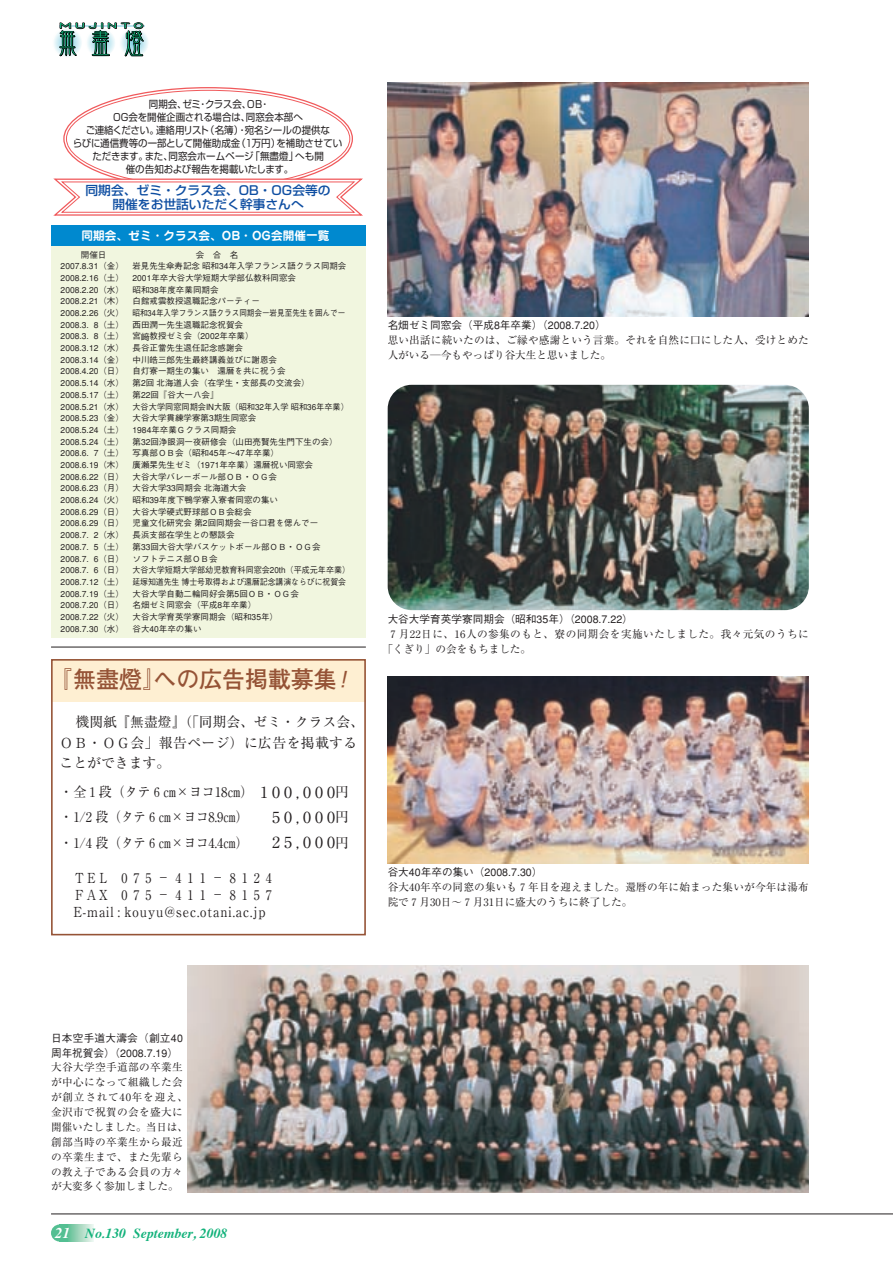
<style>
.page{position:relative;width:893px;height:1263px;background:#fff}
.page>*{position:absolute;margin:0;border:0;box-sizing:border-box;transform-origin:0 0}
.t1{font:700 23.4px "Futo Go B101";color:#955336}
.t2{font:15.9px "Ryumin";letter-spacing:.25em;color:#231f20}
.t3{font:13.8px/20.2px "Ryumin";color:#231f20}
.t4{font:13.8px/17px "Ryumin";letter-spacing:.025em;color:#231f20;text-align:justify;scale:.87 1}
.t5{font:italic 700 13.8px "Times";color:#13b27b}
.t6{font:13.8px "Ryumin";letter-spacing:.025em;color:#231f20}
.t7{font:500 12.45px/13.8px "Shin Go";color:#0d4da1;text-align:center}
.t8{font:700 11.7px "Jun 501";color:#fff}
.t9{font:10.65px/14.9px "Ryumin";letter-spacing:.015em;color:#231f20}
.t10{font:10.65px/14.9px "Ryumin";letter-spacing:.035em;color:#231f20}
.t11{font:10.65px "Ryumin";letter-spacing:.04em;color:#231f20}
.t12{font:500 10.65px "Gothic BBB";color:#231f20}
.t13{font:10.05px/13.2px "Shin Go";color:#231f20;text-align:center;scale:.94 1}
.t14{font:500 8.55px/11.7px "Gothic BBB";color:#231f20}
.s1{color:#f1f6df}
.s2{font-family:"Mujinto";font-weight:400}
.s3{font-style:italic}
.s4{font-size:15.9px}
.s5{font-size:13.8px}
.s6{font-family:"Gothic BBB";font-weight:500}
.s7{font-size:14.85px;color:#fff}
</style>
<div class="page">
<svg style="left:52px;top:28px;width:30px;height:29px"></svg>
<svg style="left:119px;top:28px;width:30px;height:29px"></svg>
<svg style="left:59px;top:22px;width:85px;height:35px"></svg>
<div style="left:60px;top:1225px;width:8px;height:17px;background:#53bf92"></div>
<div style="left:68px;top:1225px;width:26px;height:17px;background:linear-gradient(to right,#64bf95,#ebf4ee)"></div>
<hr style="left:51px;top:1214px;width:841px;height:1px;background:#231f20">
<div style="left:51px;top:1225px;width:17px;height:17px;background:#53bf92;border-radius:50%"></div>
<div style="left:51px;top:225px;width:315px;height:22px;background:#0089cf"></div>
<svg style="left:53px;top:178px;width:310px;height:38px"></svg>
<div style="left:51px;top:247px;width:315px;height:391px;background:#f1f6df"></div>
<img style="left:387px;top:83px;width:421px;height:234px">
<img style="left:387px;top:385px;width:421px;height:225px;border-radius:24px">
<img style="left:387px;top:676px;width:421px;height:187px">
<hr style="left:51px;top:647px;width:315px;height:1px;background:#231f20">
<div style="left:51px;top:659px;width:315px;height:43px;background:#feefd2"></div>
<div style="left:51px;top:659px;width:315px;height:276px;border:2px solid #955336"></div>
<img style="left:188px;top:965px;width:620px;height:228px">
<p class="t13" style="left:73px;top:99px;width:288px">同期会、ゼミ・クラス会、ＯＢ・<br>OG会を開催企画される場合は、同窓会本部へ<br>ご連絡ください。連絡用リスト（名簿）・宛名シールの提供な<br>らびに通信費等の一部として開催助成金（１万円）を補助させていただきます。また、同窓会ホームページ「無盡燈」へも開<br>催の告知および報告を掲載いたします。</p>
<p class="t7" style="left:86px;top:185px;width:246px">同期会、ゼミ・クラス会、OB・OG会等の開催をお世話いただく幹事さんへ</p>
<p class="t8" style="left:81px;top:231px;width:249px">同期会、ゼミ・クラス会、OB・OG会開催一覧</p>
<p class="t14" style="left:61px;top:250px;width:291px;text-indent:135px">会　合　名<br>2007.8.31（金） 岩見先生傘寿記念昭和34年入学フランス語クラス同期会2008.2.16（土） 2001年卒大谷大学短期大学部仏教科同窓会<br>2008.2.20（水） 昭和38年度卒業同期会<br>2008.2.21（木） 白館戒雲教授退職記念パーティー<br>2008.2.26（火） 昭和34年入学フランス語クラス同期会－岩見至先生を囲んで－2008.3.<span class="s1">0</span>8（土） 西田潤一先生退職記念祝賀会<br>2008.3.<span class="s1">0</span>8（土） 宮<span class="s2">T</span>教授ゼミ会（2002年卒業）<br>2008.3.12（水） 長谷正當先生退任記念感謝会<br>2008.3.14（金） 中川皓三郎先生最終講義並びに謝恩会<br>2008.4.20（日） 自灯寮一期生の集い　還暦を共に祝う会<br>2008.5.14（水） 第2回北海道人会（在学生・支部長の交流会）<br>2008.5.17（土） 第22回『谷大一八会』<br>2008.5.21（水） 大谷大学同窓同期会IN大阪（昭和32年入学昭和36年卒業）2008.5.23（金） 大谷大学貫練学寮第3期生同窓会<br>2008.5.24（土） 1984年卒業Ｇクラス同期会<br>2008.5.24（土） 第32回浄眼洞一夜研修会（山田亮賢先生門下生の会）2008.6.<span class="s1">0</span>7（土） 写真部ＯＢ会（昭和45年～47年卒業）<br>2008.6.19（木） 廣瀬杲先生ゼミ（1971年卒業）還暦祝い同窓会2008.6.22（日） 大谷大学バレーボール部ＯＢ・ＯＧ会<br>2008.6.23（月） 大谷大学33同期会北海道大会<br>2008.6.24（火） 昭和39年度下鴨学寮入寮者同窓の集い<br>2008.6.29（日） 大谷大学硬式野球部ＯＢ会総会<br>2008.6.29（日） 児童文化研究会第2回同期会－谷口君を偲んで－2008.7.<span class="s1">0</span>2（水） 長浜支部在学生との懇談会<br>2008.7.<span class="s1">0</span>5（土） 第33回大谷大学バスケットボール部ＯＢ・ＯＧ会2008.7.<span class="s1">0</span>6（日） ソフトテニス部ＯＢ会<br>2008.7.<span class="s1">0</span>6（日） 大谷大学短期大学部幼児教育科同窓会20th（平成元年卒業）2008.7.12（土） 延塚知道先生博士号取得および還暦記念講演ならびに祝賀会2008.7.19（土） 大谷大学自動二輪同好会第5回ＯＢ・ＯＧ会<br>2008.7.20（日） 名畑ゼミ同窓会（平成8年卒業）<br>2008.7.22（火） 大谷大学育英学寮同期会（昭和35年）<br>2008.7.30（水） 谷大40年卒の集い</p>
<p class="t14" style="left:81px;top:250px;width:27px">開催日</p>
<p class="t1" style="left:50px;top:670px;width:310px">『無盡燈』への広告掲載募集<span class="s3">！</span></p>
<p class="t3" style="left:60px;top:714px;width:306px;text-indent:16px">機関紙『無盡燈』（「同期会、ゼミ・クラス会、<br>ＯＢ・ＯＧ会」報告ページ）に広告を掲載することができます。</p>
<p class="t3" style="left:60px;top:781px;width:291px;line-height:25.2px">・全１段（タテ６㎝×ヨコ18㎝） <span class="s4">1 00,000</span>円・1/2 段（タテ６㎝×ヨコ8.9㎝）</p>
<p class="t2" style="left:272px;top:812px;width:78px">50,000<span class="s5">円</span></p>
<p class="t6" style="left:60px;top:838px;width:190px">・1/4 段（タテ６㎝×ヨコ4.4㎝）</p>
<p class="t2" style="left:272px;top:837px;width:78px">25,000<span class="s5">円</span></p>
<p class="t4" style="left:73px;top:871px;width:229px">ＴＥＬ　075－411－8124<br>ＦＡＸ　075－411－8157<br>E-mail : kouyu@sec.otani.ac.jp</p>
<p class="t9" style="left:387px;top:319px;width:422px"><span class="s6">名畑ゼミ同窓会（平成8年卒業）（2008.7.20）<br></span>思い出話に続いたのは、ご縁や感謝という言葉。それを自然に口にした人、受けとめた人がいる―今もやっぱり谷大生と思いました。</p>
<p class="t12" style="left:387px;top:615px;width:247px">大谷大学育英学寮同期会（昭和35年）（2008.7.22）</p>
<p class="t11" style="left:387px;top:630px;width:422px">７月22日に、16人の参集のもと、寮の同期会を実施いたしました。我々元気のうちに</p>
<p class="t9" style="left:382px;top:643px;width:150px">「くぎり」の会をもちました。</p>
<p class="t9" style="left:387px;top:866px;width:422px"><span class="s6">谷大40年卒の集い（2008.7.30）<br></span>谷大40年卒の同窓の集いも７年目を迎えました。還暦の年に始まった集いが今年は湯布院で７月30日～７月31日に盛大のうちに終了した。</p>
<p class="t10" style="left:51px;top:1032px;width:139px"><span class="s6">日本空手道大濤会（創立40周年祝賀会）（2008.7.19）</span>大谷大学空手道部の卒業生が中心になって組織した会が創立されて40年を迎え、金沢市で祝賀の会を盛大に開催いたしました。当日は、創部当時の卒業生から最近の卒業生まで、また先輩らの教え子である会員の方々が大変多く参加しました。</p>
<p class="t5" style="left:55px;top:1228px;width:174px"><span class="s7">21</span> No.130 September, 2008</p>
</div>
